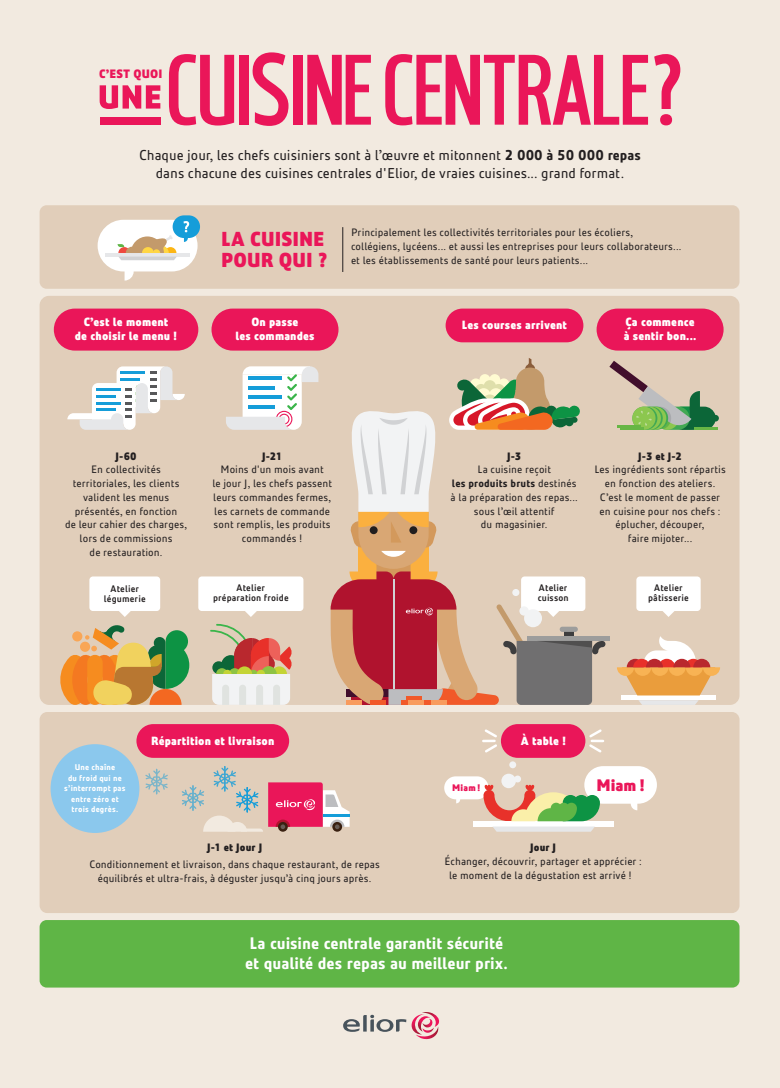
<style>
.page{position:relative;width:780px;height:1088px;background:#f2eae0}
.page>*{position:absolute;margin:0;border:0;box-sizing:border-box;transform-origin:0 0}
.t1{font:800 21.25px/21.2px "Elior";color:#ea1659}
.t2{font:700 17.5px/20px "Elior";letter-spacing:-.005em;color:#fff}
.t3{font:800 17.5px "Elior";color:#ea1659}
.t4{font:15px/18px "Elior";color:#231f20;text-align:center}
.t5{font:800 12.75px "Elior";letter-spacing:.01em;color:#ea1659}
.t6{font:800 12.5px/13.8px "Elior";letter-spacing:.01em;color:#fff;text-align:center}
.t7{font:11.25px/13.8px "Elior";letter-spacing:.01em;color:#231f20;text-align:center}
.t8{font:800 11.25px "Elior";letter-spacing:.015em;color:#231f20}
.t9{font:500 10px/10px "Elior";letter-spacing:.015em;color:#231f20;text-align:center}
.t10{font:800 10px "Elior";color:#ea1659}
.t11{font:700 8.75px/10.5px "Elior";letter-spacing:.02em;color:#fff;text-align:center}
.s1{font-weight:700}
</style>
<div class="page">
<div style="left:40px;top:712px;width:699px;height:201px;background:#e1ceba;border-radius:8px"></div>
<div style="left:40px;top:205px;width:699px;height:84px;background:#e1ceba;border-radius:7px"></div>
<div style="left:40px;top:296px;width:699px;height:409px;background:#e1ceba;border-radius:9px"></div>
<div style="left:89px;top:576px;width:71px;height:35px;background:#fff;border-radius:4px"></div>
<div style="left:198px;top:576px;width:105px;height:35px;background:#fff;border-radius:4px"></div>
<svg style="left:210px;top:624px;width:82px;height:81px"></svg>
<div style="left:211px;top:309px;width:127px;height:42px;background:#ea1659;border-radius:21px"></div>
<svg style="left:226px;top:366px;width:92px;height:64px"></svg>
<div style="left:136px;top:724px;width:153px;height:34px;background:#ea1659;border-radius:17px"></div>
<div style="left:445px;top:309px;width:138px;height:33px;background:#ea1659;border-radius:17px"></div>
<div style="left:54px;top:309px;width:144px;height:42px;background:#ea1659;border-radius:21px"></div>
<svg style="left:67px;top:366px;width:118px;height:64px"></svg>
<svg style="left:100px;top:85px;width:60px;height:24px"></svg>
<div style="left:100px;top:117px;width:60px;height:8px;background:#ea1659"></div>
<svg style="left:169px;top:54px;width:65px;height:72px"></svg>
<div style="left:239px;top:55px;width:10px;height:70px;background:#ea1659"></div>
<div style="left:293px;top:55px;width:10px;height:70px;background:#ea1659"></div>
<svg style="left:252px;top:52px;width:36px;height:74px"></svg>
<svg style="left:307px;top:55px;width:64px;height:70px"></svg>
<svg style="left:654px;top:54px;width:26px;height:71px"></svg>
<svg style="left:385px;top:54px;width:263px;height:71px"></svg>
<svg style="left:60px;top:625px;width:129px;height:80px"></svg>
<div style="left:596px;top:309px;width:127px;height:42px;background:#ea1659;border-radius:21px"></div>
<div style="left:501px;top:724px;width:84px;height:34px;background:#ea1659;border-radius:17px"></div>
<svg style="left:482px;top:729px;width:15px;height:24px"></svg>
<svg style="left:589px;top:729px;width:14px;height:24px"></svg>
<svg style="left:444px;top:766px;width:213px;height:66px"></svg>
<div style="left:501px;top:774px;width:15px;height:14px;background:#f2f3f4;border-radius:50%"></div>
<div style="left:514px;top:775px;width:7px;height:7px;background:#f2f3f4;border-radius:50%"></div>
<div style="left:509px;top:761px;width:7px;height:7px;background:#f2f3f4;border-radius:50%"></div>
<div style="left:51px;top:744px;width:88px;height:89px;background:#8bc8ed;border-radius:50%"></div>
<div style="left:40px;top:920px;width:699px;height:67px;background:#5fb546;border-radius:7px"></div>
<svg style="left:182px;top:766px;width:167px;height:66px"></svg>
<svg style="left:145px;top:769px;width:23px;height:25px"></svg>
<svg style="left:98px;top:215px;width:102px;height:66px"></svg>
<hr style="left:342px;top:227px;width:1px;height:45px;background:#231f20">
<svg style="left:343px;top:1012px;width:97px;height:28px"></svg>
<svg style="left:119px;top:611px;width:12px;height:6px"></svg>
<svg style="left:245px;top:611px;width:12px;height:6px"></svg>
<svg style="left:330px;top:358px;width:390px;height:347px"></svg>
<p class="t5" style="left:99px;top:64px;width:65px">C’EST QUOI</p>
<h3 class="t4" style="left:139px;top:144px;width:503px">Chaque jour, les chefs cuisiniers sont à l’œuvre et mitonnent <span class="s1">2 000 à 50 000 repas </span>dans chacune des cuisines centrales d'Elior, de vraies cuisines... grand format.</h3>
<p class="t6" style="left:75px;top:314px;width:104px">C’est le moment<br>de choisir le menu !</p>
<h1 class="t1" style="left:221px;top:226px;width:108px">LA CUISINE<br>POUR QUI ?</h1>
<p class="t6" style="left:235px;top:314px;width:81px">On passe<br>les commandes</p>
<p class="t7" style="left:351px;top:225px;width:332px;text-align:left">Principalement les collectivités territoriales pour les écoliers, collégiens, lycéens... et aussi les entreprises pour leurs collaborateurs... et les établissements de santé pour leurs patients...</p>
<p class="t6" style="left:462px;top:317px;width:107px">Les courses arrivent</p>
<p class="t6" style="left:623px;top:314px;width:74px;text-align:left">Ça commence à sentir bon...</p>
<p class="t8" style="left:115px;top:447px;width:23px">J-60</p>
<p class="t7" style="left:65px;top:462px;width:123px">En collectivités territoriales, les clients valident les menus présentés, en fonction<br>de leur cahier des charges, lors de commissions<br>de restauration.</p>
<p class="t8" style="left:262px;top:447px;width:21px">J-21</p>
<p class="t7" style="left:212px;top:462px;width:121px">Moins d'un mois avant<br>le jour J, les chefs passent leurs commandes fermes, les carnets de commande sont remplis, les produits commandés !</p>
<p class="t8" style="left:507px;top:447px;width:16px">J-3</p>
<p class="t7" style="left:450px;top:462px;width:129px">La cuisine reçoit<br><span class="s1">les produits bruts</span> destinés à la préparation des repas... sous l’œil attentif<br>du magasinier.</p>
<p class="t8" style="left:638px;top:447px;width:45px">J-3 et J-2</p>
<p class="t7" style="left:594px;top:462px;width:133px">Les ingrédients sont répartis en fonction des ateliers.<br>C’est le moment de passer en cuisine pour nos chefs : éplucher, découper,<br>faire mijoter...</p>
<p class="t9" style="left:213px;top:582px;width:77px">Atelier préparation froide</p>
<p class="t9" style="left:537px;top:582px;width:33px;text-align:left">Atelier cuisson</p>
<p class="t9" style="left:104px;top:582px;width:43px">Atelier légumerie</p>
<p class="t9" style="left:648px;top:582px;width:42px">Atelier pâtisserie</p>
<p class="t11" style="left:64px;top:761px;width:63px">Une chaîne<br>du froid qui ne s’interrompt pas entre zéro et trois degrès.</p>
<p class="t6" style="left:151px;top:732px;width:125px">Répartition et livraison</p>
<p class="t8" style="left:207px;top:839px;width:57px">J-1 et Jour J</p>
<p class="t7" style="left:89px;top:856px;width:292px">Conditionnement et livraison, dans chaque restaurant, de repas équilibrés et ultra-frais, à déguster jusqu’à cinq jours après.</p>
<p class="t6" style="left:520px;top:732px;width:47px">À table !</p>
<p class="t10" style="left:452px;top:780px;width:30px">Miam !</p>
<h2 class="t3" style="left:596px;top:771px;width:50px">Miam !</h2>
<p class="t8" style="left:530px;top:839px;width:27px">Jour J</p>
<p class="t7" style="left:444px;top:853px;width:199px">Échanger, découvrir, partager et apprécier : le moment de la dégustation est arrivé !</p>
<h2 class="t2" style="left:245px;top:931px;width:264px">La cuisine centrale garantit sécurité et qualité des repas au meilleur prix.</h2>
</div>
